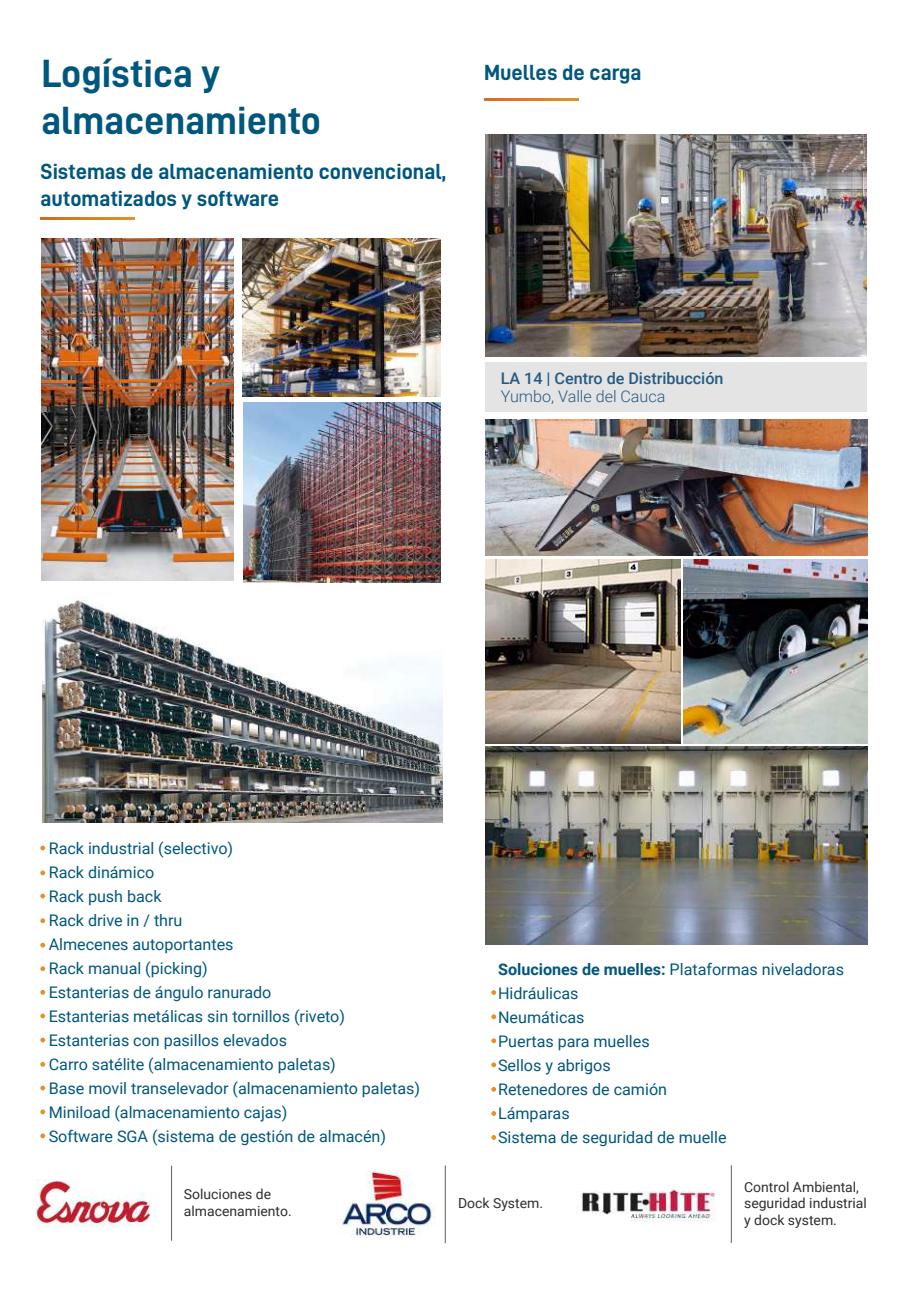
<style>
.page{position:relative;width:908px;height:1304px;background:#fff}
.page>*{position:absolute;margin:0;border:0;box-sizing:border-box;transform-origin:0 0}
.t1{font:39.6px/47.4px "D DIN Bold";color:#00577d}
.t2{font:22px/26.4px "D DIN Bold";color:#00577d}
.t3{font:16px/24px "Roboto";color:#00577d}
.t4{font:500 16px "Roboto";color:#255b82}
.t5{font:300 16px "Roboto";color:#255b82}
.t6{font:13.8px/16.6px "Roboto";color:#302d30}
.s1{font-weight:700}
</style>
<div class="page">
<img style="left:36px;top:1179px;width:122px;height:48px">
<hr style="left:171px;top:1166px;width:1px;height:75px;background:#5f5f5f">
<svg style="left:40px;top:846px;width:5px;height:4px"></svg>
<svg style="left:40px;top:870px;width:5px;height:5px"></svg>
<svg style="left:40px;top:894px;width:5px;height:4px"></svg>
<svg style="left:40px;top:918px;width:5px;height:5px"></svg>
<svg style="left:40px;top:943px;width:5px;height:5px"></svg>
<svg style="left:40px;top:966px;width:5px;height:5px"></svg>
<svg style="left:40px;top:990px;width:5px;height:5px"></svg>
<svg style="left:40px;top:1013px;width:5px;height:5px"></svg>
<svg style="left:40px;top:1038px;width:5px;height:4px"></svg>
<svg style="left:40px;top:1062px;width:5px;height:5px"></svg>
<svg style="left:40px;top:1086px;width:5px;height:4px"></svg>
<svg style="left:40px;top:1109px;width:5px;height:5px"></svg>
<svg style="left:40px;top:1133px;width:5px;height:5px"></svg>
<img style="left:42px;top:238px;width:191px;height:343px">
<img style="left:242px;top:238px;width:198px;height:158px">
<img style="left:336px;top:1171px;width:99px;height:66px">
<hr style="left:444px;top:1165px;width:1px;height:78px;background:#5f5f5f">
<svg style="left:484px;top:98px;width:93px;height:3px"></svg>
<img style="left:485px;top:747px;width:382px;height:198px">
<img style="left:683px;top:560px;width:184px;height:184px">
<img style="left:485px;top:419px;width:382px;height:136px">
<img style="left:485px;top:560px;width:195px;height:184px">
<hr style="left:730px;top:1165px;width:1px;height:78px;background:#5f5f5f">
<img style="left:577px;top:1186px;width:139px;height:36px">
<svg style="left:491px;top:990px;width:5px;height:5px"></svg>
<svg style="left:491px;top:1014px;width:5px;height:5px"></svg>
<svg style="left:491px;top:1038px;width:5px;height:5px"></svg>
<svg style="left:491px;top:1062px;width:5px;height:5px"></svg>
<svg style="left:491px;top:1087px;width:5px;height:5px"></svg>
<svg style="left:491px;top:1111px;width:5px;height:5px"></svg>
<svg style="left:491px;top:1135px;width:5px;height:5px"></svg>
<img style="left:43px;top:597px;width:399px;height:225px">
<img style="left:485px;top:134px;width:380px;height:222px">
<svg style="left:41px;top:217px;width:93px;height:2px"></svg>
<img style="left:243px;top:402px;width:197px;height:180px">
<div style="left:484px;top:362px;width:381px;height:50px;background:#e4e4e4"></div>
<h1 class="t1" style="left:41px;top:49px;width:281px">Logística y almacenamiento</h1>
<h2 class="t2" style="left:41px;top:158px;width:406px">Sistemas de almacenamiento convencional, automatizados y software</h2>
<h2 class="t2" style="left:484px;top:59px;width:159px">Muelles de carga</h2>
<p class="t4" style="left:500px;top:367px;width:224px">LA 14 | Centro de Distribucción</p>
<p class="t5" style="left:500px;top:385px;width:166px">Yumbo, Valle del Cauca</p>
<p class="t3" style="left:49px;top:836px;width:373px">Rack industrial (selectivo)<br>Rack dinámico<br>Rack push back<br>Rack drive in / thru<br>Almecenes autoportantes<br>Rack manual (picking)<br>Estanterias de ángulo ranurado<br>Estanterias metálicas sin tornillos (riveto)<br>Estanterias con pasillos elevados<br>Carro satélite (almacenamiento paletas)<br>Base movil transelevador (almacenamiento paletas)<br>Miniload (almacenamiento cajas)<br>Software SGA (sistema de gestión de almacén)</p>
<p class="t6" style="left:184px;top:1185px;width:109px">Soluciones de almacenamiento.</p>
<p class="t3" style="left:498px;top:956px;width:347px"><span class="s1">Soluciones de muelles:</span> Plataformas niveladoras<br>Hidráulicas<br>Neumáticas<br>Puertas para muelles<br>Sellos y abrigos<br>Retenedores de camión<br>Lámparas<br>Sistema de seguridad de muelle</p>
<p class="t6" style="left:743px;top:1178px;width:124px">Control Ambiental, seguridad industrial y dock system.</p>
<p class="t6" style="left:458px;top:1195px;width:86px">Dock System.</p>
</div>
